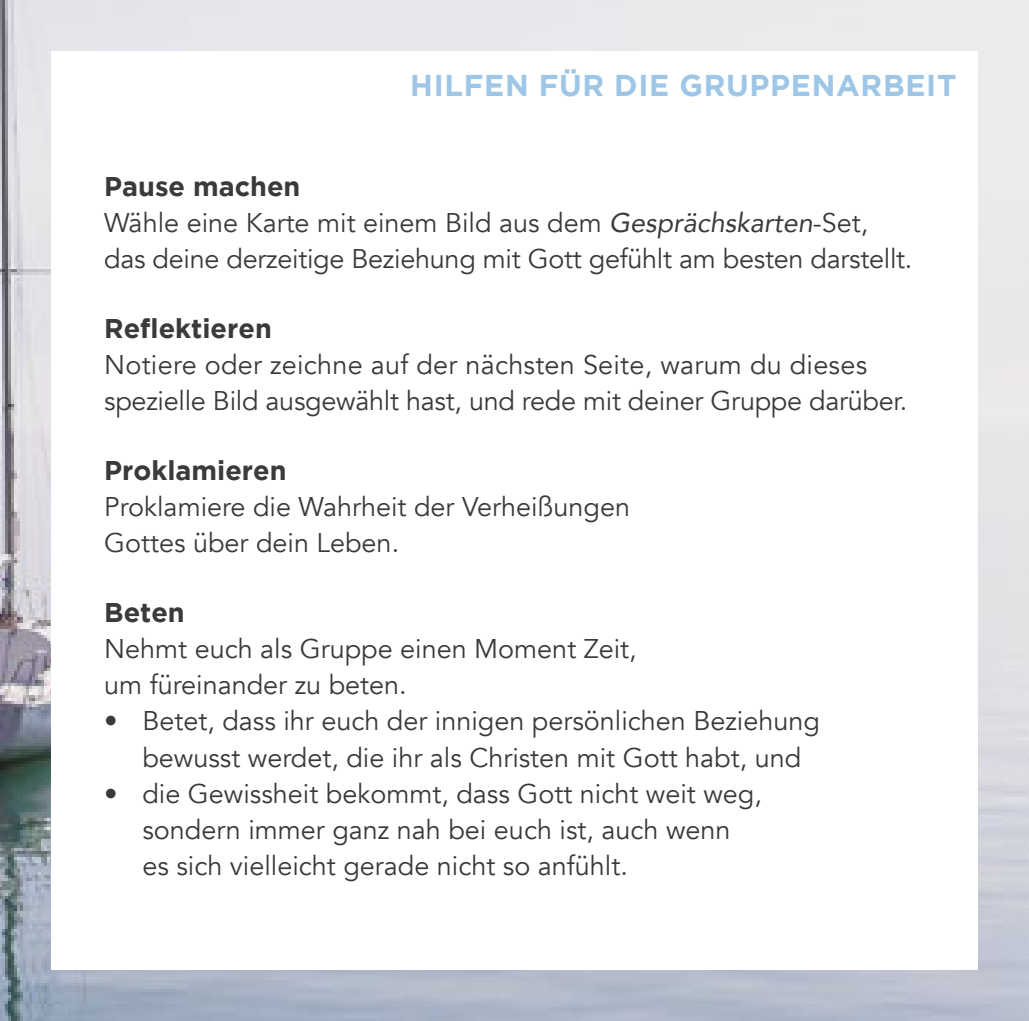
<style>
.page{position:relative;width:1029px;height:1021px;background:#fff}
.page>*{position:absolute;margin:0;border:0;box-sizing:border-box;transform-origin:0 0}
.t1{font:700 30px "Gotham";letter-spacing:.025em;color:#9ec6e7}
.t2{font:27px/36px "Avenir";color:#3a3a39}
.t3{font:700 27px "Gotham";color:#3a3a39}
.s1{font-style:italic}
</style>
<div class="page">
<img style="left:0;top:0;width:1029px;height:1020px">
<div style="left:51px;top:51px;width:927px;height:918px;background:#fff"></div>
<p class="t1" style="left:410px;top:68px;width:548px">HILFEN FÜR DIE GRUPPENARBEIT</p>
<p class="t3" style="left:104px;top:171px;width:198px">Pause machen</p>
<p class="t2" style="left:104px;top:205px;width:810px">Wähle eine Karte mit einem Bild aus dem <span class="s1">Gesprächskarten</span>-Set, das deine derzeitige Beziehung mit Gott gefühlt am besten darstellt.</p>
<p class="t3" style="left:104px;top:313px;width:169px">Reflektieren</p>
<p class="t2" style="left:104px;top:347px;width:805px">Notiere oder zeichne auf der nächsten Seite, warum du dieses spezielle Bild ausgewählt hast, und rede mit deiner Gruppe darüber.</p>
<p class="t3" style="left:104px;top:455px;width:184px">Proklamieren</p>
<p class="t2" style="left:104px;top:489px;width:527px">Proklamiere die Wahrheit der Verheißungen<br>Gottes über dein Leben.</p>
<p class="t3" style="left:104px;top:597px;width:82px">Beten</p>
<p class="t2" style="left:104px;top:631px;width:534px">Nehmt euch als Gruppe einen Moment Zeit, um füreinander zu beten.</p>
<p class="t2" style="left:142px;top:703px;width:679px;text-indent:-38px">• Betet, dass ihr euch der innigen persönlichen Beziehung bewusst werdet, die ihr als Christen mit Gott habt, und</p>
<p class="t2" style="left:142px;top:775px;width:621px;text-indent:-38px">• die Gewissheit bekommt, dass Gott nicht weit weg, sondern immer ganz nah bei euch ist, auch wenn es sich vielleicht gerade nicht so anfühlt.</p>
</div>
